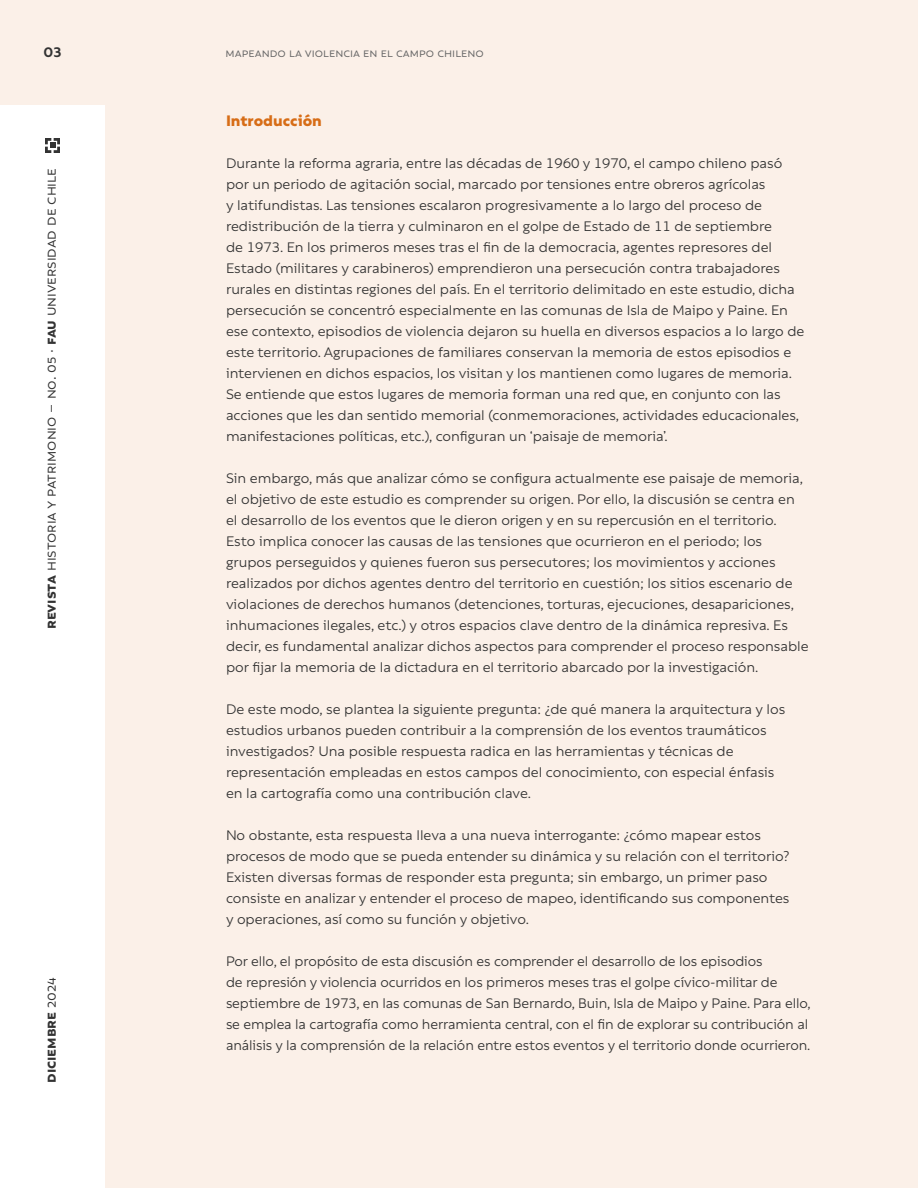
<style>
.page{position:relative;width:918px;height:1188px;background:#fbf0e8}
.page>*{position:absolute;margin:0;border:0;box-sizing:border-box;transform-origin:0 0}
.t1{font:16.5px "Rebrand Txt";color:#333}
.t2{font:700 16.5px "Rebrand Txt";color:#333}
.Título_2{font:900 16.5px "Rebrand Txt";color:#d76d17}
.Cuerpo{font:15px/21px "Rebrand Txt";color:#333}
.Cuerpo_ajustado{font:15px/21px "Rebrand Txt";letter-spacing:-.005em;color:#333}
.t3{font:700 15px "Rebrand Txt";color:#333}
.t4{font:13.5px "Rebrand Txt";color:#666}
.s1{font-weight:700}
.s2{font-weight:400}
</style>
<div class="page">
<div style="left:0;top:105px;width:105px;height:1083px;background:#fff"></div>
<svg style="left:45px;top:138px;width:15px;height:15px"></svg>
<p class="t3" style="left:44px;top:43px;width:19px">03</p>
<p class="t4" style="left:225px;top:45px;width:260px">Mapeando la violencia en el campo chileno</p>
<p class="t1" style="left:42px;top:629px;width:463px;rotate:-90deg"><span class="s1">revista</span> historia y patrimonio – no. 05 · <span class="s1">fau</span> universidad de chile</p>
<p class="t2" style="left:41px;top:1083px;width:107px;rotate:-90deg">diciembre <span class="s2">2024</span></p>
<p class="Título_2" style="left:226px;top:111px;width:97px">Introducción</p>
<p class="Cuerpo" style="left:226px;top:153px;width:580px">Durante la reforma agraria, entre las décadas de 1960 y 1970, el campo chileno pasó por un periodo de agitación social, marcado por tensiones entre obreros agrícolas<br>y latifundistas. Las tensiones escalaron progresivamente a lo largo del proceso de redistribución de la tierra y culminaron en el golpe de Estado de 11 de septiembre<br>de 1973. En los primeros meses tras el fin de la democracia, agentes represores del Estado (militares y carabineros) emprendieron una persecución contra trabajadores rurales en distintas regiones del país. En el territorio delimitado en este estudio, dicha persecución se concentró especialmente en las comunas de Isla de Maipo y Paine. En ese contexto, episodios de violencia dejaron su huella en diversos espacios a lo largo de este territorio. Agrupaciones de familiares conservan la memoria de estos episodios e intervienen en dichos espacios, los visitan y los mantienen como lugares de memoria.<br>Se entiende que estos lugares de memoria forman una red que, en conjunto con las acciones que les dan sentido memorial (conmemoraciones, actividades educacionales, manifestaciones políticas, etc.), configuran un ‘paisaje de memoria’.</p>
<p class="Cuerpo" style="left:226px;top:468px;width:584px">Sin embargo, más que analizar cómo se configura actualmente ese paisaje de memoria, el objetivo de este estudio es comprender su origen. Por ello, la discusión se centra en el desarrollo de los eventos que le dieron origen y en su repercusión en el territorio.<br>Esto implica conocer las causas de las tensiones que ocurrieron en el periodo; los grupos perseguidos y quienes fueron sus persecutores; los movimientos y acciones realizados por dichos agentes dentro del territorio en cuestión; los sitios escenario de violaciones de derechos humanos (detenciones, torturas, ejecuciones, desapariciones, inhumaciones ilegales, etc.) y otros espacios clave dentro de la dinámica represiva. Es decir, es fundamental analizar dichos aspectos para comprender el proceso responsable por fijar la memoria de la dictadura en el territorio abarcado por la investigación.</p>
<p class="Cuerpo" style="left:226px;top:699px;width:561px">De este modo, se plantea la siguiente pregunta: ¿de qué manera la arquitectura y los estudios urbanos pueden contribuir a la comprensión de los eventos traumáticos investigados? Una posible respuesta radica en las herramientas y técnicas de representación empleadas en estos campos del conocimiento, con especial énfasis en la cartografía como una contribución clave.</p>
<p class="Cuerpo" style="left:226px;top:825px;width:565px">No obstante, esta respuesta lleva a una nueva interrogante: ¿cómo mapear estos procesos de modo que se pueda entender su dinámica y su relación con el territorio?<br>Existen diversas formas de responder esta pregunta; sin embargo, un primer paso consiste en analizar y entender el proceso de mapeo, identificando sus componentes y operaciones, así como su función y objetivo.</p>
<p class="Cuerpo_ajustado" style="left:226px;top:951px;width:586px">Por ello, el propósito de esta discusión es comprender el desarrollo de los episodios<br>de represión y violencia ocurridos en los primeros meses tras el golpe cívico-militar de septiembre de 1973, en las comunas de San Bernardo, Buin, Isla de Maipo y Paine. Para ello, se emplea la cartografía como herramienta central, con el fin de explorar su contribución al análisis y la comprensión de la relación entre estos eventos y el territorio donde ocurrieron.</p>
</div>
